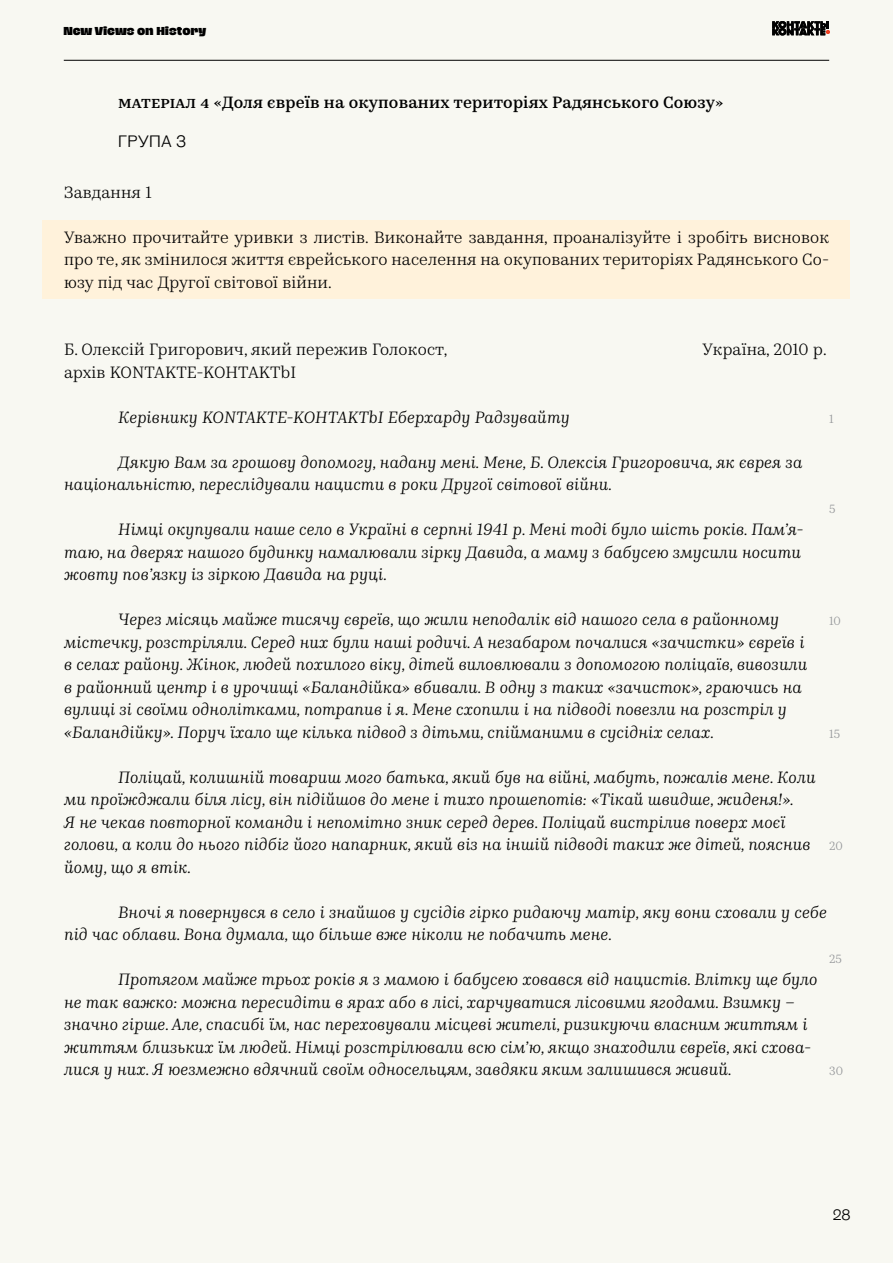
<style>
.page{position:relative;width:893px;height:1263px;background:#f8f8f2}
.page>*{position:absolute;margin:0;border:0;box-sizing:border-box;transform-origin:0 0}
.t1{font:italic 16.5px/22.5px "Kazimir Text";letter-spacing:.01em;color:#000}
.t2{font:16.5px/22.5px "Kazimir Text";letter-spacing:.01em;color:#000;text-align:justify}
.t3{font:500 16.5px "Kazimir Text";letter-spacing:.01em;color:#000}
.t4{font:16.5px "Steinbeck";letter-spacing:.01em;color:#000}
.t5{font:15px "Steinbeck";color:#000}
.t6{font:12px "Kazimir Text";color:#939598}
.t7{font:800 10.5px "Hagrid Trial";color:#000}
</style>
<div class="page">
<hr style="left:64px;top:60px;width:765px;height:1px;background:#000">
<svg style="left:772px;top:21px;width:58px;height:15px"></svg>
<div style="left:43px;top:220px;width:807px;height:79px;background:#fff2db"></div>
<p class="t7" style="left:63px;top:26px;width:144px">New Views on History</p>
<p class="t3" style="left:118px;top:90px;width:607px">матеріал 4 «Доля євреїв на окупованих територіях Радянського Союзу»</p>
<p class="t4" style="left:118px;top:131px;width:70px">ГРУПА 3</p>
<p class="t2" style="left:64px;top:180px;width:89px">Завдання 1</p>
<p class="t2" style="left:64px;top:225px;width:767px">Уважно прочитайте уривки з листів. Виконайте завдання, проаналізуйте і зробіть висновок про те, як змінилося життя єврейського населення на окупованих територіях Радянського Со&shy;юзу під час Другої світової війни.</p>
<p class="t2" style="left:64px;top:337px;width:385px">Б. Олексій Григорович, який пережив Голокост,</p>
<p class="t2" style="left:703px;top:337px;width:126px">Україна, 2010 р.</p>
<p class="t2" style="left:64px;top:360px;width:234px">архів KONTAKTE-KOHTAKTbI</p>
<p class="t1" style="left:118px;top:405px;width:453px">Керівнику KONTAKTE-KOHTAKTbI Еберхарду Радзувайту</p>
<p class="t1" style="left:64px;top:450px;width:740px;text-indent:54px">Дякую Вам за грошову допомогу, надану мені. Мене, Б. Олексія Григоровича, як єврея за національністю, переслідували нацисти в роки Другої світової війни.</p>
<p class="t1" style="left:64px;top:517px;width:741px;text-indent:54px">Німці окупували наше село в Україні в серпні 1941 р. Мені тоді було шість років. Пам’я&shy;таю, на дверях нашого будинку намалювали зірку Давида, а маму з бабусею змусили носити жовту пов’язку із зіркою Давида на руці.</p>
<p class="t1" style="left:64px;top:607px;width:745px;text-indent:54px">Через місяць майже тисячу євреїв, що жили неподалік від нашого села в районному містечку, розстріляли. Серед них були наші родичі. А незабаром почалися «зачистки» євреїв і в селах району. Жінок, людей похилого віку, дітей виловлювали з допомогою поліцаїв, вивозили в районний центр і в урочищі «Баландійка» вбивали. В одну з таких «зачисток», граючись на вулиці зі своїми однолітками, потрапив і я. Мене схопили і на підводі повезли на розстріл у «Баландійку». Поруч їхало ще кілька підвод з дітьми, спійманими в сусідніх селах.</p>
<p class="t1" style="left:64px;top:765px;width:753px;text-indent:54px">Поліцай, колишній товариш мого батька, який був на війні, мабуть, пожалів мене. Коли ми проїжджали біля лісу, він підійшов до мене і тихо прошепотів: «Тікай швидше, жиденя!».<br>Я не чекав повторної команди і непомітно зник серед дерев. Поліцай вистрілив поверх моєї голови, а коли до нього підбіг його напарник, який віз на іншій підводі таких же дітей, пояснив йому, що я втік.</p>
<p class="t1" style="left:64px;top:900px;width:764px;text-indent:54px">Вночі я повернувся в село і знайшов у сусідів гірко ридаючу матір, яку вони сховали у себе під час облави. Вона думала, що більше вже ніколи не побачить мене.</p>
<p class="t1" style="left:64px;top:967px;width:755px;text-indent:54px">Протягом майже трьох років я з мамою і бабусею ховався від нацистів. Влітку ще було не так важко: можна пересидіти в ярах або в лісі, харчуватися лісовими ягодами. Взимку – значно гірше. Але, спасибі їм, нас переховували місцеві жителі, ризикуючи власним життям і життям близьких їм людей. Німці розстрілювали всю сім’ю, якщо знаходили євреїв, які схова&shy;лися у них. Я юезмежно вдячний своїм односельцям, завдяки яким залишився живий.</p>
<p class="t6" style="left:829px;top:410px;width:6px">1</p>
<p class="t6" style="left:829px;top:500px;width:8px">5</p>
<p class="t6" style="left:829px;top:612px;width:13px">10</p>
<p class="t6" style="left:829px;top:725px;width:12px">15</p>
<p class="t6" style="left:829px;top:837px;width:15px">20</p>
<p class="t6" style="left:829px;top:950px;width:14px">25</p>
<p class="t6" style="left:829px;top:1062px;width:15px">30</p>
<p class="t5" style="left:833px;top:1205px;width:20px">28</p>
</div>
